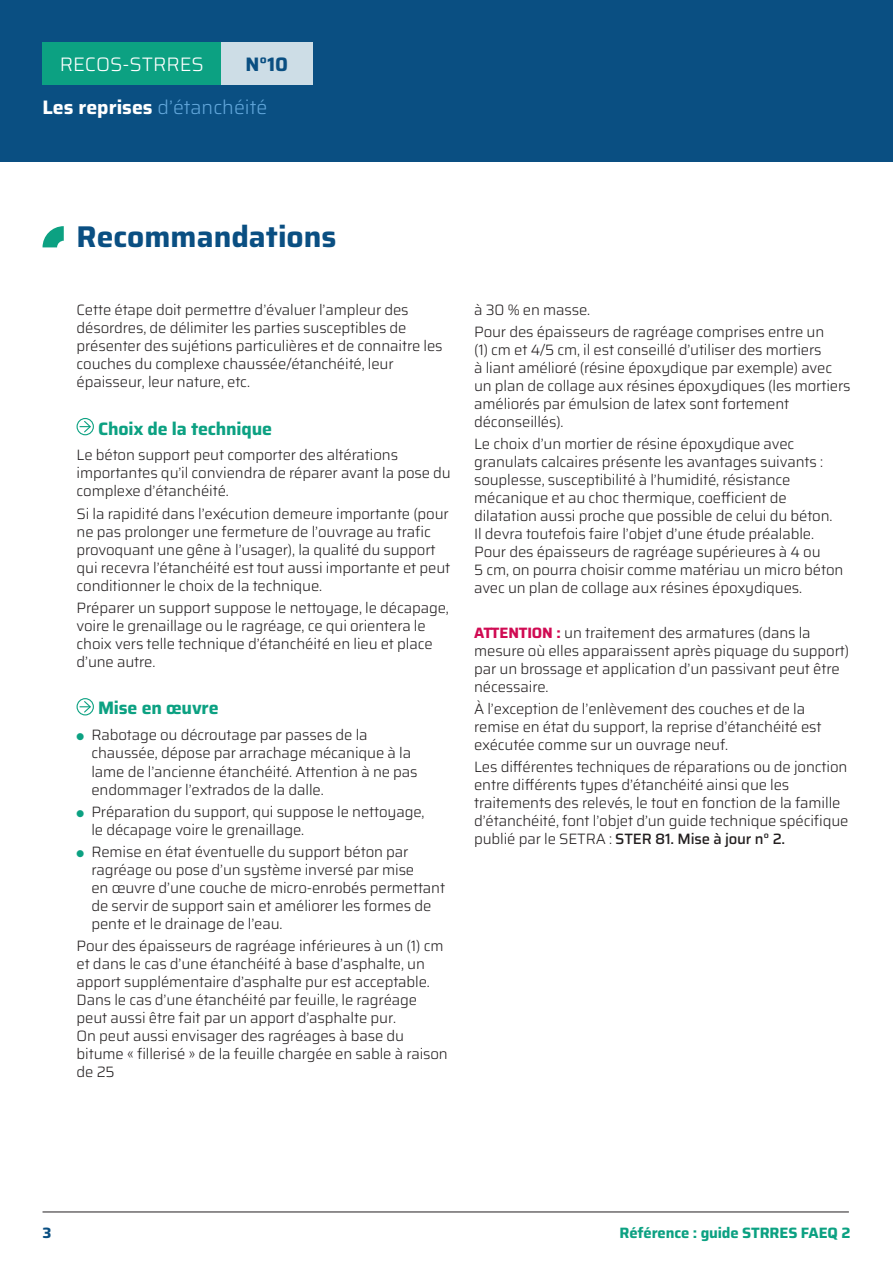
<style>
.page{position:relative;width:893px;height:1263px;background:#fff}
.page>*{position:absolute;margin:0;border:0;box-sizing:border-box;transform-origin:0 0}
.t1{font:700 30px "Saira";color:#0a4f82}
.t2{font:300 19.5px "Saira";color:#61a6da}
.t3{font:300 19.5px "Saira";color:#fff}
.t4{font:700 19.5px "Saira";color:#0a4f82}
.N4_Flech_Ss_titre_Or{font:700 18px "Saira";letter-spacing:-.01em;color:#0ca182}
.N2_Text{font:300 15px/18px "Saira";letter-spacing:-.01em;color:#231f20}
.t5{font:700 15px "Saira";letter-spacing:-.01em;color:#0ca182}
.t6{font:700 15px "Saira";color:#0a4f82}
.s1{font-weight:700;color:#fff}
.s2{color:#0ca182}
.s3{font-weight:700;color:#d00b53}
.s4{font-weight:500}
</style>
<div class="page">
<div style="left:0;top:0;width:893px;height:162px;background:#0a4f82"></div>
<div style="left:43px;top:43px;width:178px;height:42px;background:#0ca182"></div>
<div style="left:221px;top:43px;width:92px;height:42px;background:#cddde6"></div>
<hr style="left:43px;top:1212px;width:806px;height:1px;background:#231f20">
<div style="left:77px;top:418px;width:17px;height:17px;border:1px solid #0ca182;border-radius:50%"></div>
<svg style="left:80px;top:420px;width:12px;height:13px"></svg>
<div style="left:77px;top:698px;width:17px;height:17px;border:1px solid #0ca182;border-radius:50%"></div>
<svg style="left:80px;top:700px;width:12px;height:14px"></svg>
<svg style="left:43px;top:226px;width:21px;height:21px"></svg>
<h2 class="t3" style="left:60px;top:48px;width:145px">RECOS-STRRES</h2>
<h2 class="t4" style="left:246px;top:48px;width:44px">N°10</h2>
<h2 class="t2" style="left:43px;top:92px;width:226px"><span class="s1">Les reprises</span> d’étanchéité</h2>
<p class="t1" style="left:77px;top:212px;width:261px">Recommandations</p>
<p class="N2_Text" style="left:77px;top:300px;width:368px">Cette étape doit permettre d’évaluer l’ampleur des désordres, de délimiter les parties susceptibles de présenter des sujétions particulières et de connaitre les couches du complexe chaussée/étanchéité, leur épaisseur, leur nature, etc.</p>
<p class="N4_Flech_Ss_titre_Or" style="left:98px;top:414px;width:175px">Choix de la technique</p>
<p class="N2_Text" style="left:77px;top:446px;width:376px">Le béton support peut comporter des altérations importantes qu’il conviendra de réparer avant la pose du complexe d’étanchéité.</p>
<p class="N2_Text" style="left:77px;top:504px;width:375px">Si la rapidité dans l’exécution demeure importante (pour ne pas prolonger une fermeture de l’ouvrage au trafic provoquant une gêne à l’usager), la qualité du support qui recevra l’étanchéité est tout aussi importante et peut conditionner le choix de la technique.</p>
<p class="N2_Text" style="left:77px;top:598px;width:374px">Préparer un support suppose le nettoyage, le décapage, voire le grenaillage ou le ragréage, ce qui orientera le choix vers telle technique d’étanchéité en lieu et place d’une autre.</p>
<p class="N4_Flech_Ss_titre_Or" style="left:98px;top:693px;width:122px">Mise en œuvre</p>
<p class="N2_Text" style="left:91px;top:726px;width:328px;text-indent:-15px"><span class="s2">●</span> Rabotage ou décroutage par passes de la chaussée, dépose par arrachage mécanique à la lame de l’ancienne étanchéité. Attention à ne pas endommager l’extrados de la dalle.</p>
<p class="N2_Text" style="left:91px;top:802px;width:335px;text-indent:-15px"><span class="s2">●</span> Préparation du support, qui suppose le nettoyage, le décapage voire le grenaillage.</p>
<p class="N2_Text" style="left:91px;top:842px;width:355px;text-indent:-15px"><span class="s2">●</span> Remise en état éventuelle du support béton par ragréage ou pose d’un système inversé par mise<br>en œuvre d’une couche de micro-enrobés permettant de servir de support sain et améliorer les formes de pente et le drainage de l’eau.</p>
<p class="N2_Text" style="left:77px;top:936px;width:373px">Pour des épaisseurs de ragréage inférieures à un (1) cm et dans le cas d’une étanchéité à base d’asphalte, un apport supplémentaire d’asphalte pur est acceptable.<br>Dans le cas d’une étanchéité par feuille, le ragréage peut aussi être fait par un apport d’asphalte pur.<br>On peut aussi envisager des ragréages à base du bitume « fillerisé » de la feuille chargée en sable à raison de 25</p>
<p class="N2_Text" style="left:474px;top:300px;width:118px">à 30 % en masse.</p>
<p class="N2_Text" style="left:474px;top:322px;width:378px">Pour des épaisseurs de ragréage comprises entre un<br>(1) cm et 4/5 cm, il est conseillé d’utiliser des mortiers<br>à liant amélioré (résine époxydique par exemple) avec un plan de collage aux résines époxydiques (les mortiers améliorés par émulsion de latex sont fortement déconseillés).</p>
<p class="N2_Text" style="left:474px;top:434px;width:371px">Le choix d’un mortier de résine époxydique avec granulats calcaires présente les avantages suivants : souplesse, susceptibilité à l’humidité, résistance mécanique et au choc thermique, coefficient de dilatation aussi proche que possible de celui du béton.<br>Il devra toutefois faire l’objet d’une étude préalable.<br>Pour des épaisseurs de ragréage supérieures à 4 ou<br>5 cm, on pourra choisir comme matériau un micro béton avec un plan de collage aux résines époxydiques.</p>
<p class="N2_Text" style="left:474px;top:623px;width:377px"><span class="s3">ATTENTION :</span> un traitement des armatures (dans la mesure où elles apparaissent après piquage du support) par un brossage et application d’un passivant peut être nécessaire.</p>
<p class="N2_Text" style="left:474px;top:699px;width:349px">À l’exception de l’enlèvement des couches et de la remise en état du support, la reprise d’étanchéité est exécutée comme sur un ouvrage neuf.</p>
<p class="N2_Text" style="left:474px;top:757px;width:376px">Les différentes techniques de réparations ou de jonction entre différents types d’étanchéité ainsi que les traitements des relevés, le tout en fonction de la famille d’étanchéité, font l’objet d’un guide technique spécifique publié par le SETRA : <span class="s4">STER 81. Mise à jour n° 2.</span></p>
<p class="t6" style="left:43px;top:1220px;width:11px">3</p>
<p class="t5" style="left:620px;top:1220px;width:232px">Référence : guide STRRES FAEQ 2</p>
</div>
